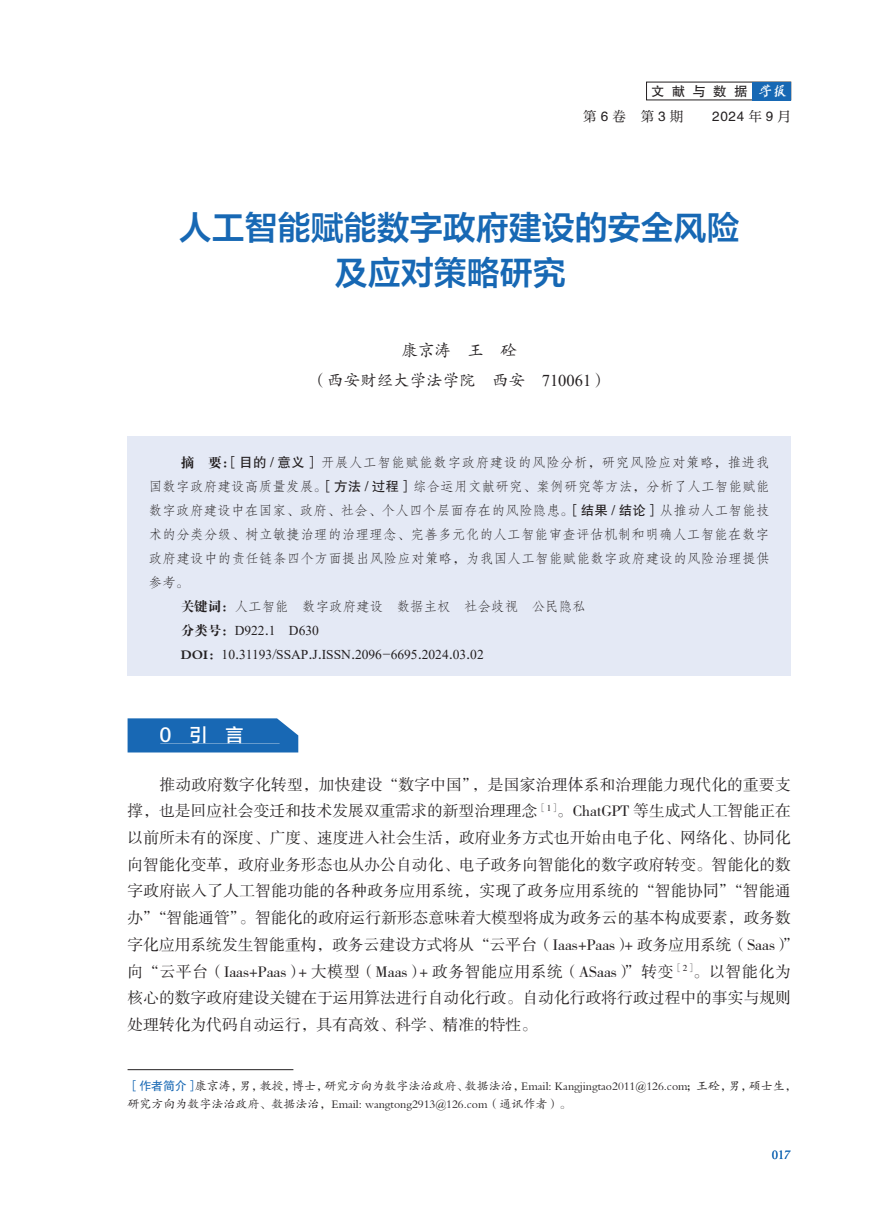
<style>
.page{position:relative;width:893px;height:1212px;background:#fff}
.page>*{position:absolute;margin:0;border:0;box-sizing:border-box;transform-origin:0 0}
.t1{font:33px/45px "FZLTZCHK GBK1 0";color:#1768b4;text-align:center}
.t2{font:18px "FZLTZHK GBK1 0";color:#fff}
.t3{font:16.5px/30.3px "FZKTK GBK1 0";color:#231f20;text-align:center}
.t4{font:15.75px/26.7px "FZSSK GBK1 0";letter-spacing:.005em;color:#231f20}
.t5{font:13.5px "FZFSK GBK1 0";letter-spacing:.025em;color:#231f20}
.t6{font:13.5px/23.7px "Times New Roman";color:#231f20}
.t7{font:13.5px "FZFSK GBK1 0";color:#231f20}
.t8{font:13.5px "FZHTK GBK1 0";letter-spacing:.535em;color:#231f20}
.t9{font:13.5px "FZXIYSK GBK1 0";color:#231f20}
.t10{font:12.75px "Cochin";color:#1768b4}
.t11{font:12px/18px "FZKTK GBK1 0";color:#231f20}
.s1{font-family:"Cai Yun Han Mao Bi Xing jian";color:#fff}
.s2{font-family:"FZHTK GBK1 0"}
.s3{font-family:"FZXIYSK GBK1 0"}
.s4{font-family:"Times New Roman"}
.s5{font-family:"FZDBSK GBK1 0"}
.s6{font-family:"FZFSK GBK1 0"}
.s7{font-family:"FZHTK GBK1 0";color:#1768b4}
</style>
<div class="page">
<div style="left:128px;top:437px;width:663px;height:239px;background:#e4e9f5"></div>
<hr style="left:128px;top:1069px;width:165px;height:1px;background:#231f20">
<svg style="left:128px;top:718px;width:170px;height:34px"></svg>
<div style="left:160px;top:726px;width:120px;height:17px;background:#1868b4"></div>
<div style="left:753px;top:82px;width:38px;height:18px;background:#1768b4"></div>
<p class="t8" style="left:651px;top:84px;width:137px">文献与数据 <span class="s1">学报</span></p>
<p class="t9" style="left:583px;top:108px;width:102px">第<span class="s2">6</span>卷 第<span class="s2">3</span>期</p>
<p class="t8" style="left:712px;top:109px;width:80px">2024 <span class="s3">年</span> 9 <span class="s3">月</span></p>
<h1 class="t1" style="left:179px;top:206px;width:562px">人工智能赋能数字政府建设的安全风险及应对策略研究</h1>
<p class="t3" style="left:311px;top:335px;width:298px">康京涛 王 砼<br>（西安财经大学法学院 西安 <span class="s4">710061</span>）</p>
<p class="t5" style="left:181px;top:455px;width:590px"><span class="s5">摘 要：</span><span class="s2">［目的 / 意义］</span> 开展人工智能赋能数字政府建设的风险分析，研究风险应对策略，推进我</p>
<p class="t5" style="left:149px;top:479px;width:622px">国数字政府建设高质量发展。<span class="s2">［方法 / 过程］</span>综合运用文献研究、案例研究等方法，分析了人工智能赋能</p>
<p class="t5" style="left:149px;top:503px;width:622px">数字政府建设中在国家、政府、社会、个人四个层面存在的风险隐患。<span class="s2">［结果 / 结论］</span>从推动人工智能技</p>
<p class="t5" style="left:149px;top:527px;width:622px">术的分类分级、树立敏捷治理的治理理念、完善多元化的人工智能审查评估机制和明确人工智能在数字</p>
<p class="t5" style="left:149px;top:551px;width:622px">政府建设中的责任链条四个方面提出风险应对策略，为我国人工智能赋能数字政府建设的风险治理提供</p>
<p class="t5" style="left:149px;top:575px;width:42px">参考。</p>
<p class="t7" style="left:181px;top:599px;width:407px"><span class="s5">关键词：</span>人工智能 数字政府建设 数据主权 社会歧视 公民隐私</p>
<p class="t6" style="left:181px;top:618px;width:305px"><span class="s5">分类号：</span>D922<span class="s6">.</span>1 D630<br><span class="s5">DOI：</span>10<span class="s6">.</span>31193<span class="s6">/</span>SSAP<span class="s6">.</span>J<span class="s6">.</span>ISSN<span class="s6">.</span>2096<span class="s6">-</span>6695<span class="s6">.</span>2024<span class="s6">.</span>03<span class="s6">.</span>02</p>
<p class="t2" style="left:159px;top:725px;width:86px">0 引 言</p>
<p class="t4" style="left:128px;top:772px;width:673px;text-indent:32px">推动政府数字化转型，加快建设“数字中国”，是国家治理体系和治理能力现代化的重要支撑，也是回应社会变迁和技术发展双重需求的新型治理理念<sup>［1］</sup>。ChatGPT 等生成式人工智能正在以前所未有的深度、广度、速度进入社会生活，政府业务方式也开始由电子化、网络化、协同化向智能化变革，政府业务形态也从办公自动化、电子政务向智能化的数字政府转变。智能化的数字政府嵌入了人工智能功能的各种政务应用系统，实现了政务应用系统的“智能协同”“智能通办”“智能通管”。智能化的政府运行新形态意味着大模型将成为政务云的基本构成要素，政务数字化应用系统发生智能重构，政务云建设方式将从“云平台（Iaas+Paas）+ 政务应用系统（Saas）”向“云平台（Iaas+Paas）+ 大模型（Maas）+ 政务智能应用系统（ASaas）”转变<sup>［2］</sup>。以智能化为核心的数字政府建设关键在于运用算法进行自动化行政。自动化行政将行政过程中的事实与规则处理转化为代码自动运行，具有高效、科学、精准的特性。</p>
<p class="t11" style="left:128px;top:1077px;width:671px"><span class="s7">［作者简介］</span>康京涛，男，教授，博士，研究方向为数字法治政府、数据法治，Email: Kangjingtao2011@126.com；王砼，男，硕士生，研究方向为数字法治政府、数据法治，Email: wangtong2913@126.com（通讯作者）。</p>
<p class="t10" style="left:772px;top:1146px;width:21px">017</p>
</div>
